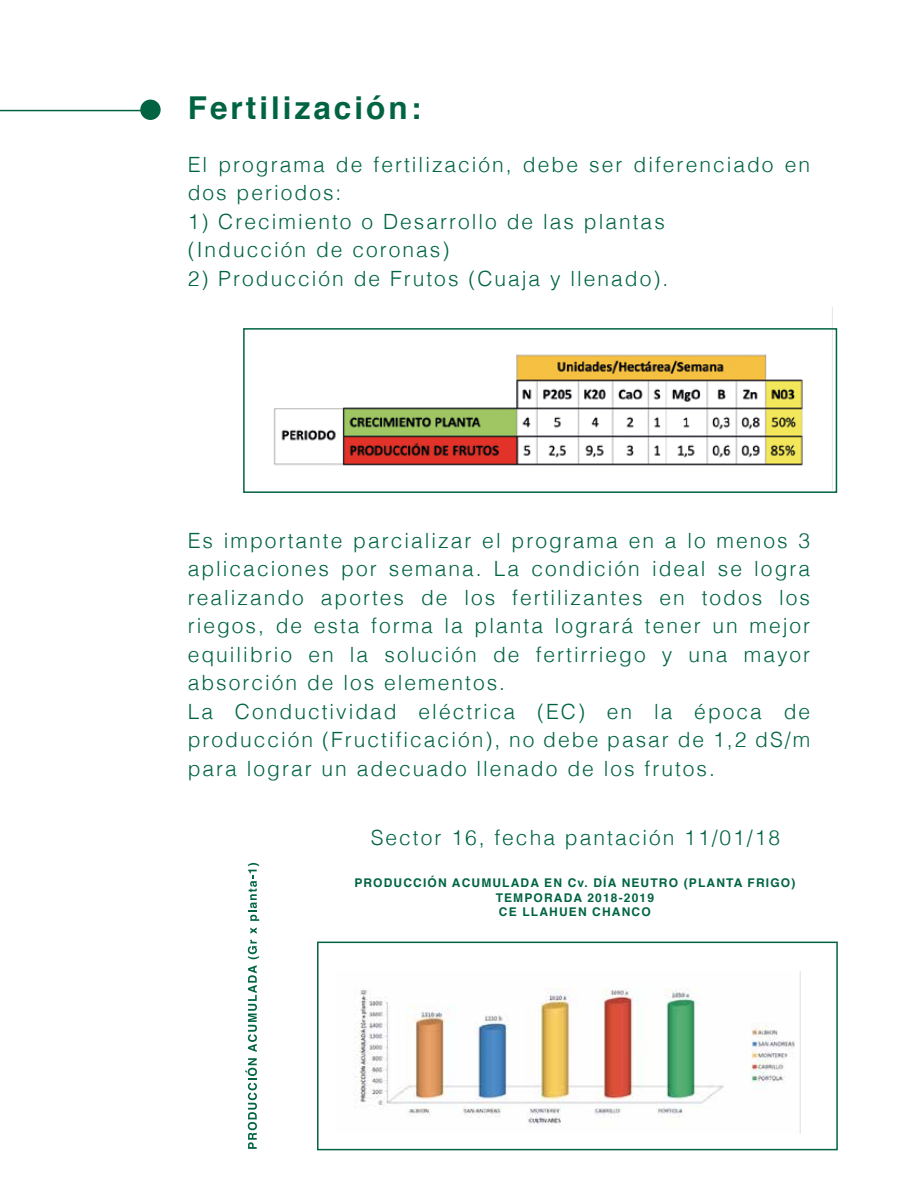
<style>
.page{position:relative;width:918px;height:1188px;background:#fff}
.page>*{position:absolute;margin:0;border:0;box-sizing:border-box;transform-origin:0 0}
.t1{font:700 31.5px "Helvetica";letter-spacing:.095em;color:#006443}
.t2{font:300 21px/28.5px "Helvetica";letter-spacing:.095em;color:#006443}
.t3{font:700 12px/14.4px "Helvetica";letter-spacing:.095em;color:#006443;text-align:center}
</style>
<div class="page">
<svg style="left:245px;top:1058px;width:12px;height:91px"></svg>
<svg style="left:248px;top:965px;width:9px;height:87px"></svg>
<svg style="left:248px;top:940px;width:11px;height:19px"></svg>
<svg style="left:250px;top:927px;width:7px;height:7px"></svg>
<svg style="left:248px;top:863px;width:11px;height:58px"></svg>
<div style="left:317px;top:942px;width:521px;height:208px;border:2px solid #006443"></div>
<img style="left:353px;top:971px;width:448px;height:162px">
<hr style="left:0;top:110px;width:153px;height:1px;background:#006443">
<div style="left:140px;top:100px;width:21px;height:20px;background:#006443;border-radius:50%"></div>
<img style="left:273px;top:354px;width:530px;height:112px">
<div style="left:243px;top:328px;width:594px;height:165px;border:2px solid #006443"></div>
<h1 class="t1" style="left:188px;top:82px;width:235px">Fertilización:</h1>
<p class="t2" style="left:188px;top:149px;width:624px">El programa de fertilización, debe ser diferenciado en dos periodos:</p>
<p class="t2" style="left:188px;top:206px;width:479px">1) Crecimiento o Desarrollo de las plantas (Inducción de coronas)</p>
<p class="t2" style="left:188px;top:263px;width:482px">2) Producción de Frutos (Cuaja y llenado).</p>
<p class="t2" style="left:188px;top:525px;width:624px">Es importante parcializar el programa en a lo menos 3 aplicaciones por semana. La condición ideal se logra realizando aportes de los fertilizantes en todos los riegos, de esta forma la planta logrará tener un mejor equilibrio en la solución de fertirriego y una mayor absorción de los elementos.<br>La Conductividad eléctrica (EC) en la época de producción (Fructificación), no debe pasar de 1,2 dS/m para lograr un adecuado llenado de los frutos.</p>
<p class="t2" style="left:371px;top:822px;width:411px">Sector 16, fecha pantación 11/01/18</p>
<p class="t3" style="left:354px;top:876px;width:443px">PRODUCCIÓN ACUMULADA EN Cv. DÍA NEUTRO (PLANTA FRIGO)<br>TEMPORADA 2018-2019<br>CE LLAHUEN CHANCO</p>
</div>
